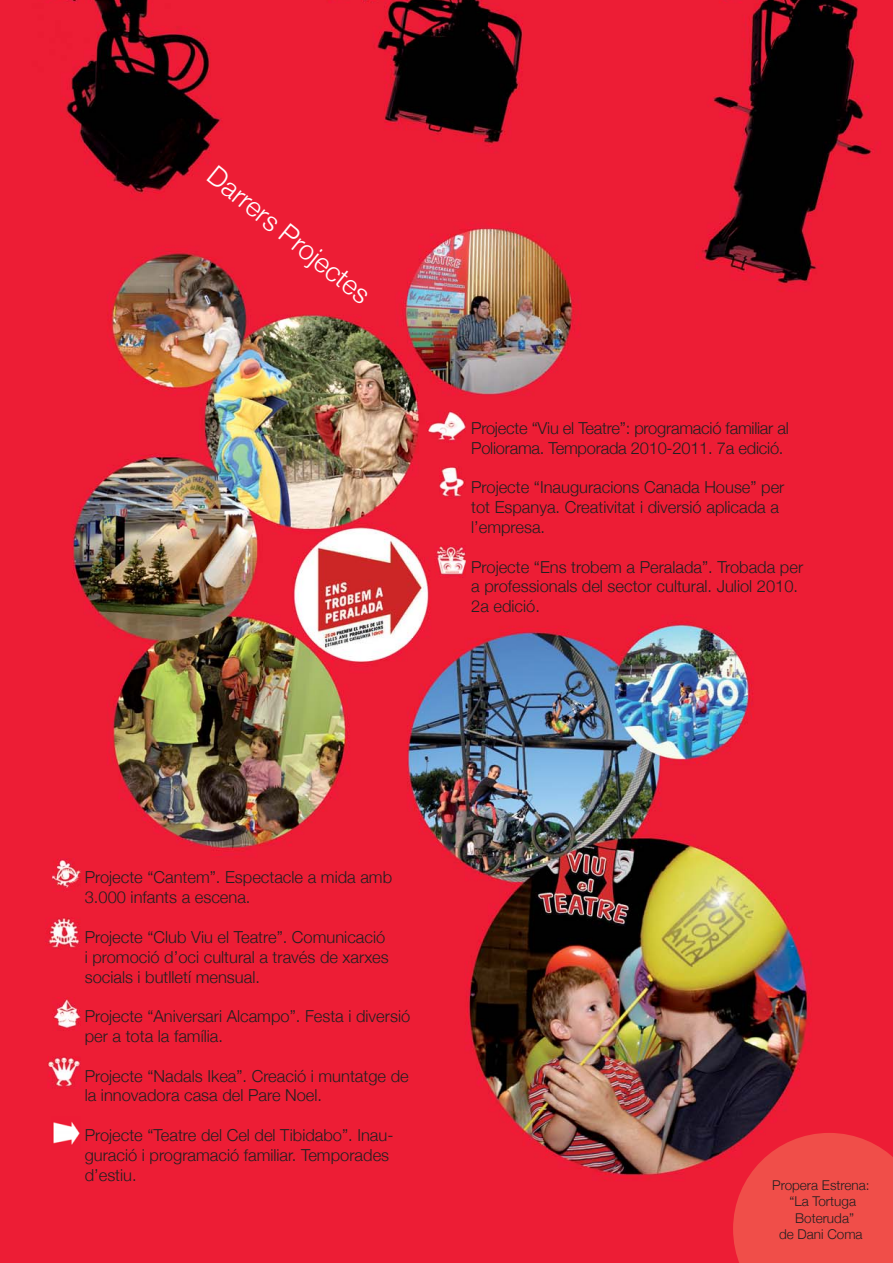
<style>
.page{position:relative;width:893px;height:1263px;background:#fff}
.page>*{position:absolute;margin:0;border:0;box-sizing:border-box;transform-origin:0 0}
.t1{font:300 27px "Helvetica Neue";color:#fff}
.t2{font:300 16.5px/19.8px "Helvetica Neue";color:#231f20}
.t3{font:300 13.5px/16.2px "Helvetica Neue";color:#231f20;text-align:center}
</style>
<div class="page">
<img style="left:0;top:0;width:892px;height:1262px">
<svg style="left:732px;top:1132px;width:160px;height:130px;background:#ed4646"></svg>
<img style="left:426px;top:410px;width:39px;height:33px">
<img style="left:439px;top:466px;width:26px;height:32px">
<img style="left:434px;top:545px;width:31px;height:32px">
<img style="left:52px;top:858px;width:28px;height:32px">
<img style="left:46px;top:917px;width:34px;height:32px">
<img style="left:52px;top:997px;width:28px;height:33px">
<img style="left:47px;top:1056px;width:33px;height:32px">
<img style="left:52px;top:1116px;width:28px;height:32px">
<h1 class="t1" style="left:221px;top:159px;width:202px;rotate:39deg">Darrers Projectes</h1>
<p class="t2" style="left:471px;top:418px;width:319px">Projecte “Viu el Teatre”: programació familiar al<br>Poliorama. Temporada 2010-2011. 7a edició.</p>
<p class="t2" style="left:471px;top:477px;width:315px">Projecte “Inauguracions Canada House” per tot Espanya. Creativitat i diversió aplicada a l’empresa.</p>
<p class="t2" style="left:471px;top:556px;width:333px">Projecte “Ens trobem a Peralada”. Trobada per a professionals del sector cultural. Juliol 2010.<br>2a edició.</p>
<p class="t2" style="left:85px;top:867px;width:309px">Projecte “Cantem”. Espectacle a mida amb<br>3.000 infants a escena.</p>
<p class="t2" style="left:85px;top:926px;width:305px">Projecte “Club Viu el Teatre”. Comunicació i promoció d’oci cultural a través de xarxes socials i butlletí mensual.</p>
<p class="t2" style="left:85px;top:1005px;width:327px">Projecte “Aniversari Alcampo”. Festa i diversió per a tota la família.</p>
<p class="t2" style="left:85px;top:1065px;width:325px">Projecte “Nadals Ikea”. Creació i muntatge de la innovadora casa del Pare Noel.</p>
<p class="t2" style="left:85px;top:1124px;width:310px">Projecte “Teatre del Cel del Tibidabo”. Inau&shy;guració i programació familiar. Temporades d’estiu.</p>
<p class="t3" style="left:771px;top:1176px;width:99px">Propera Estrena: “La Tortuga<br>Boteruda”<br>de Dani Coma</p>
</div>
